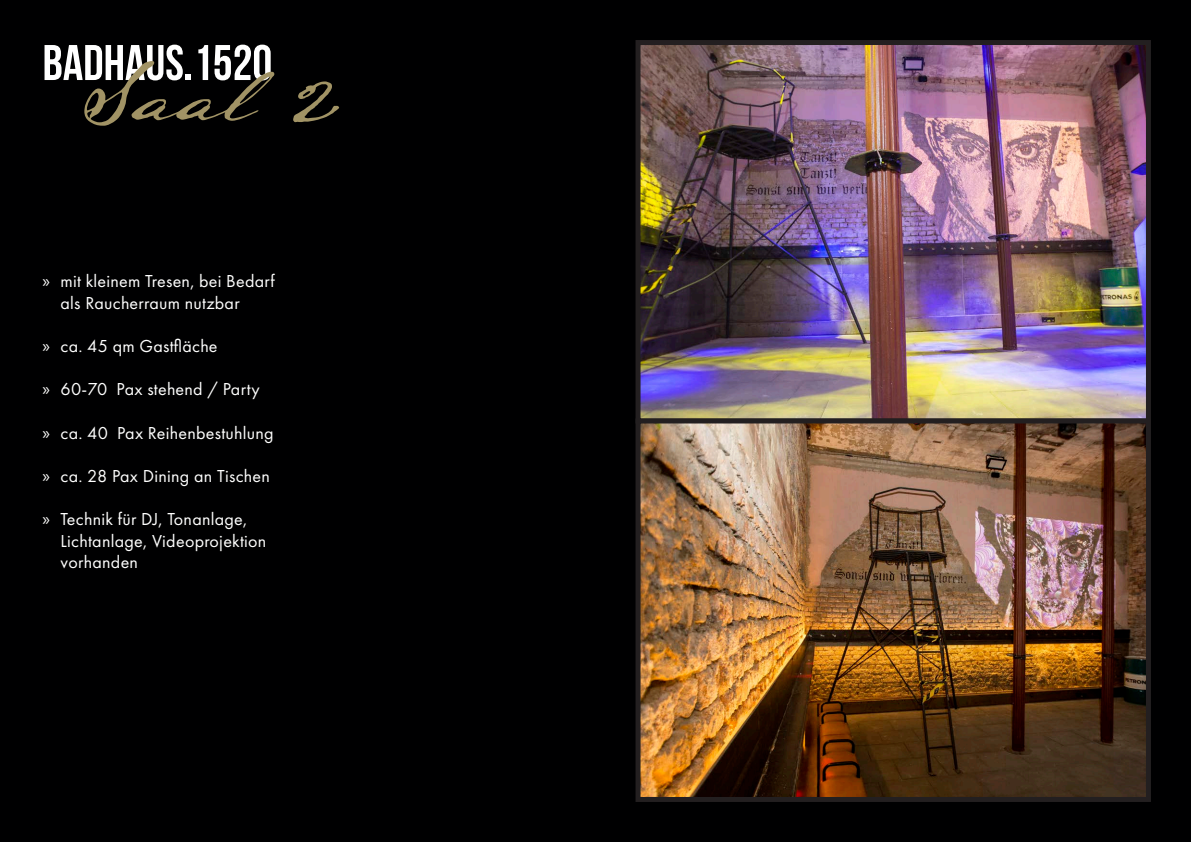
<style>
.page{position:relative;width:1191px;height:842px;background:#000001}
.page>*{position:absolute;margin:0;border:0;box-sizing:border-box;transform-origin:0 0}
.t1{font:75px "Lamar Pen";color:#a19365}
.t2{font:700 50px "Bebas Neue";color:#fff}
.t3{font:18px/21.6px "Futura PT";letter-spacing:.015em;color:#fff}
.s1{font-family:"Myriad Pro"}
</style>
<div class="page">
<img style="left:641px;top:46px;width:504px;height:750px">
<div style="left:635px;top:40px;width:516px;height:383px;border:5px solid #231f20"></div>
<div style="left:635px;top:418px;width:516px;height:384px;border:5px solid #231f20"></div>
<h2 class="t2" style="left:43px;top:35px;width:231px">BADHAUS.1520</h2>
<h1 class="t1" style="left:78px;top:48px;width:256px">Saal 2</h1>
<p class="t3" style="left:61px;top:271px;width:216px;text-indent:-18px"><span class="s1">»</span> mit kleinem Tresen, bei Bedarf als Raucherraum nutzbar</p>
<p class="t3" style="left:43px;top:335px;width:177px"><span class="s1">»</span> ca. 45 qm Gastfläche</p>
<p class="t3" style="left:43px;top:379px;width:219px"><span class="s1">»</span> 60-70 Pax stehend / Party</p>
<p class="t3" style="left:43px;top:422px;width:233px"><span class="s1">»</span> ca. 40 Pax Reihenbestuhlung</p>
<p class="t3" style="left:43px;top:465px;width:229px"><span class="s1">»</span> ca. 28 Pax Dining an Tischen</p>
<p class="t3" style="left:61px;top:508px;width:207px;text-indent:-18px"><span class="s1">»</span> Technik für DJ, Tonanlage,<br>Lichtanlage, Videoprojektion vorhanden</p>
</div>
